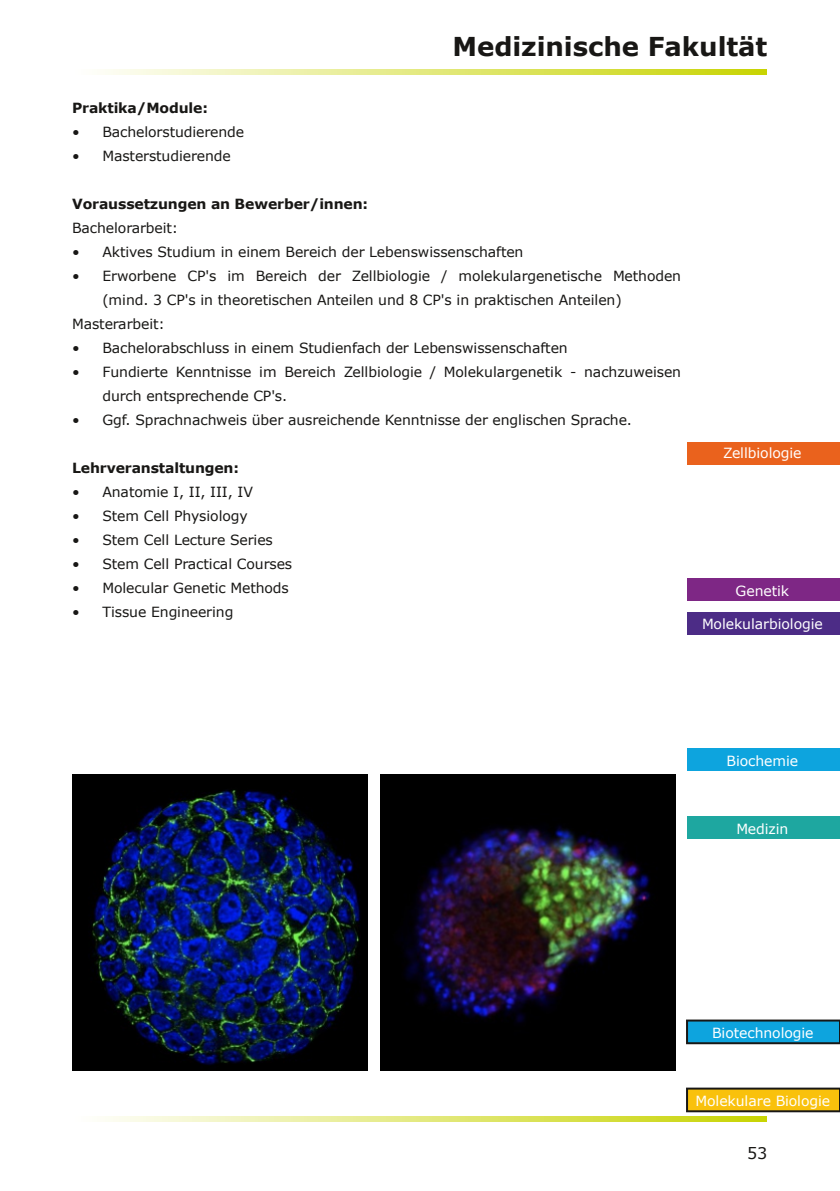
<style>
.page{position:relative;width:840px;height:1191px;background:#fff}
.page>*{position:absolute;margin:0;border:0;box-sizing:border-box;transform-origin:0 0}
.t1{font:700 26px "Verdana";letter-spacing:-.005em;color:#181715}
.t2{font:16px "Verdana";color:#181715}
.t3{font:14px/24px "Verdana";letter-spacing:-.005em;color:#181715}
.t4{font:14px "Verdana";letter-spacing:-.005em;color:#fff}
.t5{font:700 14px "Verdana";letter-spacing:-.01em;color:#181715}
</style>
<div class="page">
<svg style="left:103px;top:69px;width:663px;height:6px;background:#e2e87b"></svg>
<svg style="left:103px;top:1116px;width:663px;height:5px;background:#e2e87b"></svg>
<img style="left:72px;top:775px;width:295px;height:295px">
<div style="left:686px;top:442px;width:153px;height:23px;background:#ea621d"></div>
<div style="left:686px;top:578px;width:153px;height:23px;background:#7e2785"></div>
<div style="left:686px;top:612px;width:153px;height:23px;background:#4c2c86"></div>
<div style="left:686px;top:748px;width:153px;height:23px;background:#0da4de"></div>
<div style="left:686px;top:816px;width:153px;height:23px;background:#1ea7a0"></div>
<div style="left:686px;top:1020px;width:153px;height:23px;background:#0da4de"></div>
<div style="left:685px;top:1019px;width:154px;height:25px;border:2px solid #181715"></div>
<div style="left:686px;top:1088px;width:153px;height:23px;background:#f9c10c"></div>
<div style="left:685px;top:1087px;width:154px;height:25px;border:2px solid #181715"></div>
<img style="left:380px;top:775px;width:295px;height:295px">
<h1 class="t1" style="left:452px;top:29px;width:316px">Medizinische Fakultät</h1>
<p class="t5" style="left:72px;top:99px;width:137px">Praktika/Module:</p>
<p class="t3" style="left:72px;top:119px;width:174px">• Bachelorstudierende</p>
<p class="t3" style="left:72px;top:143px;width:160px">• Masterstudierende</p>
<p class="t5" style="left:72px;top:195px;width:297px">Voraussetzungen an Bewerber/innen:</p>
<p class="t3" style="left:72px;top:215px;width:108px">Bachelorarbeit:</p>
<p class="t3" style="left:72px;top:239px;width:452px">• Aktives Studium in einem Bereich der Lebenswissenschaften</p>
<p class="t3" style="left:72px;top:263px;width:610px">• Erworbene CP's im Bereich der Zellbiologie / molekulargenetische Methoden</p>
<p class="t3" style="left:102px;top:287px;width:520px">(mind. 3 CP's in theoretischen Anteilen und 8 CP's in praktischen Anteilen)</p>
<p class="t3" style="left:72px;top:311px;width:94px">Masterarbeit:</p>
<p class="t3" style="left:72px;top:335px;width:497px">• Bachelorabschluss in einem Studienfach der Lebenswissenschaften</p>
<p class="t3" style="left:102px;top:359px;width:580px;text-indent:-30px">• Fundierte Kenntnisse im Bereich Zellbiologie / Molekulargenetik - nachzuweisen durch entsprechende CP's.</p>
<p class="t3" style="left:72px;top:407px;width:561px">• Ggf. Sprachnachweis über ausreichende Kenntnisse der englischen Sprache.</p>
<p class="t5" style="left:72px;top:459px;width:168px">Lehrveranstaltungen:</p>
<p class="t3" style="left:72px;top:479px;width:182px">• Anatomie I, II, III, IV</p>
<p class="t3" style="left:72px;top:503px;width:177px">• Stem Cell Physiology</p>
<p class="t3" style="left:72px;top:527px;width:202px">• Stem Cell Lecture Series</p>
<p class="t3" style="left:72px;top:551px;width:221px">• Stem Cell Practical Courses</p>
<p class="t3" style="left:72px;top:575px;width:218px">• Molecular Genetic Methods</p>
<p class="t3" style="left:72px;top:599px;width:163px">• Tissue Engineering</p>
<p class="t4" style="left:722px;top:444px;width:80px">Zellbiologie</p>
<p class="t4" style="left:735px;top:581px;width:55px">Genetik</p>
<p class="t4" style="left:701px;top:614px;width:122px">Molekularbiologie</p>
<p class="t4" style="left:726px;top:751px;width:73px">Biochemie</p>
<p class="t4" style="left:736px;top:819px;width:54px">Medizin</p>
<p class="t4" style="left:711px;top:1024px;width:103px">Biotechnologie</p>
<p class="t4" style="left:695px;top:1092px;width:136px">Molekulare Biologie</p>
<p class="t2" style="left:746px;top:1143px;width:22px">53</p>
</div>
